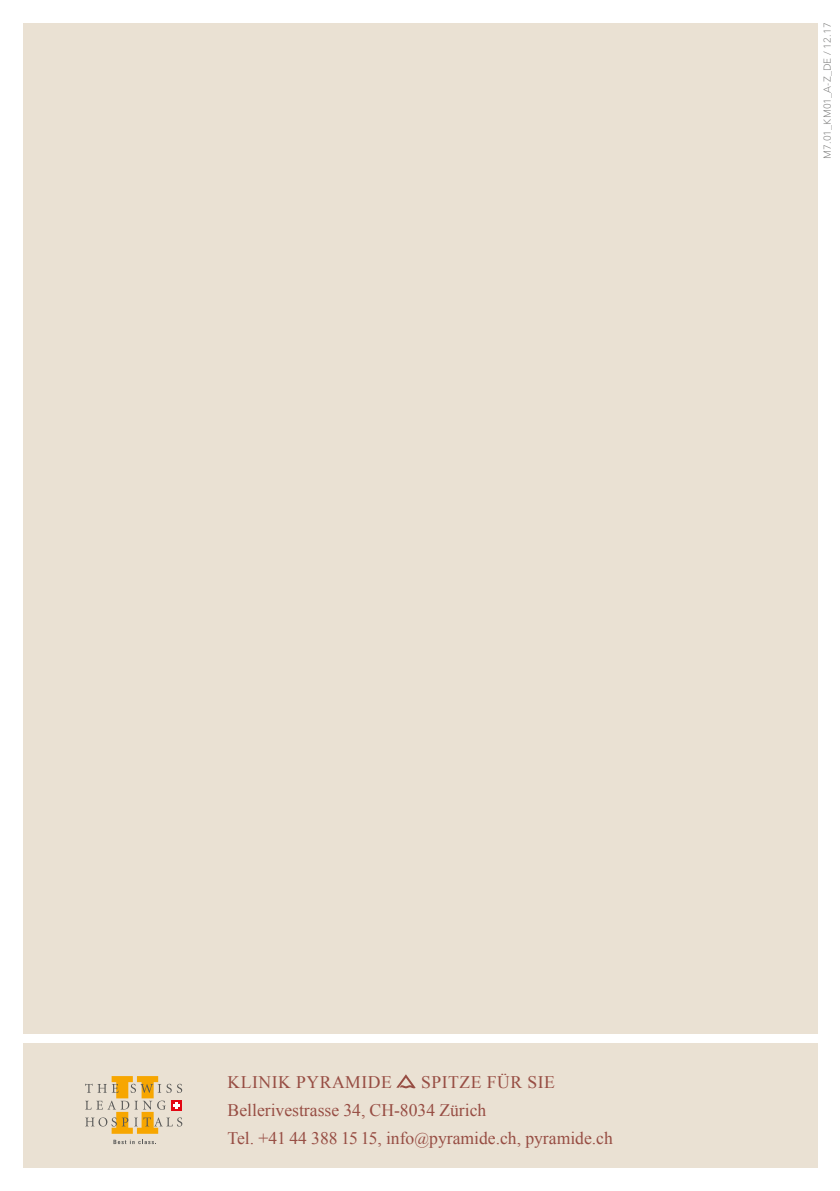
<style>
.page{position:relative;width:840px;height:1191px;background:#fff}
.page>*{position:absolute;margin:0;border:0;box-sizing:border-box;transform-origin:0 0}
.t1{font:17.6px/28.2px "Times New Roman";color:#974d43}
.t2{font:17.6px "Times New Roman";letter-spacing:.03em;color:#974d43}
.t3{font:300 10px "Avenir Next LT Pro";letter-spacing:.01em;color:#7e7e7d}
.s1{font-size:16px}
</style>
<div class="page">
<div style="left:23px;top:23px;width:793px;height:1010px;background:#eae1d3"></div>
<div style="left:23px;top:1043px;width:793px;height:125px;background:#eae1d3"></div>
<svg style="left:396px;top:1074px;width:19px;height:15px"></svg>
<svg style="left:113px;top:1139px;width:43px;height:5px"></svg>
<svg style="left:85px;top:1076px;width:97px;height:57px"></svg>
<p class="t3" style="left:820px;top:159px;width:138px;rotate:-90deg">M7.01_KM01_A-Z_DE / 12.17</p>
<p class="t1" style="left:227px;top:1067px;width:386px;text-indent:193px">SPITZE FÜR SIE<br>Bellerivestrasse 34, CH-8034 Zürich<br>Tel. +41 44 388 15 15, info<span class="s1">@</span>pyramide.ch, pyramide.ch</p>
<p class="t2" style="left:227px;top:1070px;width:166px">KLINIK PYRAMIDE</p>
</div>
